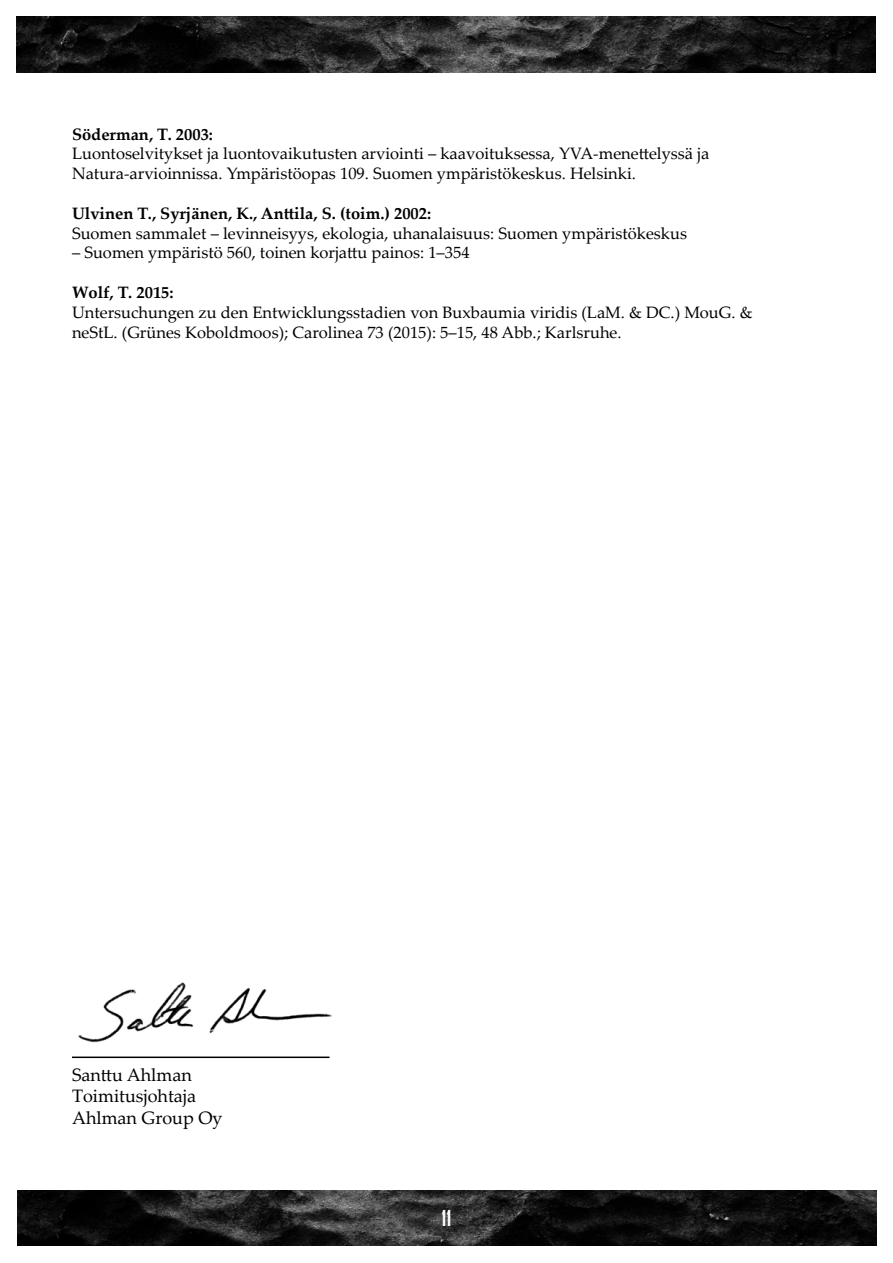
<style>
.page{position:relative;width:893px;height:1263px;background:#fff}
.page>*{position:absolute;margin:0;border:0;box-sizing:border-box;transform-origin:0 0}
.t1{font:700 21px "Agency FB";color:#fff}
.Perusteksti{font:18px "Palatino Linotype";color:#000}
.Perusteksti-2{font:16.5px "Palatino Linotype";color:#000}
.Kuvateksti{font:16.5px "Palatino Linotype";color:#000}
.Perusteksti-3{font:700 16.5px "Palatino Linotype";color:#000}
.Kuvateksti-2{font:700 16.5px "Palatino Linotype";color:#000}
</style>
<div class="page">
<img style="left:17px;top:17px;width:859px;height:55px">
<img style="left:17px;top:1191px;width:859px;height:55px">
<img style="left:78px;top:982px;width:254px;height:61px">
<hr style="left:72px;top:1056px;width:258px;height:2px;background:#000">
<p class="Perusteksti-3" style="left:72px;top:122px;width:143px">Söderman, T. 2003:</p>
<p class="Perusteksti-2" style="left:72px;top:142px;width:639px">Luontoselvitykset ja luontovaikutusten arviointi – kaavoituksessa, YVA-menettelyssä ja</p>
<p class="Perusteksti-2" style="left:72px;top:162px;width:565px">Natura-arvioinnissa. Ympäristöopas 109. Suomen ympäristökeskus. Helsinki.</p>
<p class="Perusteksti-3" style="left:72px;top:202px;width:361px">Ulvinen T., Syrjänen, K., Anttila, S. (toim.) 2002:</p>
<p class="Perusteksti-2" style="left:72px;top:221px;width:617px">Suomen sammalet – levinneisyys, ekologia, uhanalaisuus: Suomen ympäristökeskus</p>
<p class="Perusteksti-2" style="left:72px;top:241px;width:399px">– Suomen ympäristö 560, toinen korjattu painos: 1–354</p>
<p class="Kuvateksti-2" style="left:72px;top:281px;width:103px">Wolf, T. 2015:</p>
<p class="Kuvateksti" style="left:72px;top:301px;width:682px">Untersuchungen zu den Entwicklungsstadien von Buxbaumia viridis (LaM. &amp; DC.) MouG. &amp;</p>
<p class="Kuvateksti" style="left:72px;top:320px;width:551px">neStL. (Grünes Koboldmoos); Carolinea 73 (2015): 5–15, 48 Abb.; Karlsruhe.</p>
<p class="Perusteksti" style="left:72px;top:1062px;width:121px">Santtu Ahlman</p>
<p class="Perusteksti" style="left:72px;top:1083px;width:126px">Toimitusjohtaja</p>
<p class="Perusteksti" style="left:72px;top:1105px;width:152px">Ahlman Group Oy</p>
<p class="t1" style="left:442px;top:1205px;width:11px">11</p>
</div>
